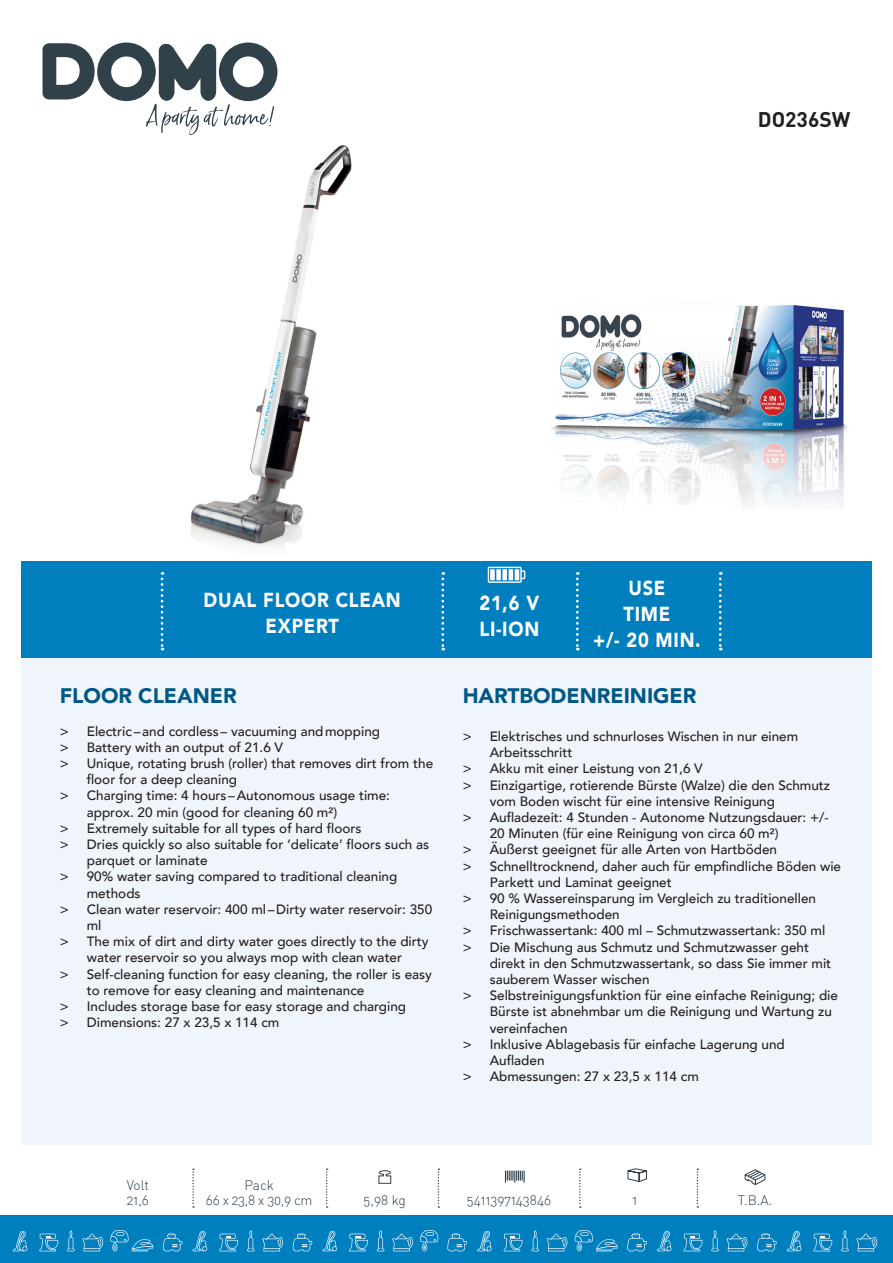
<style>
.page{position:relative;width:893px;height:1263px;background:#fff}
.page>*{position:absolute;margin:0;border:0;box-sizing:border-box;transform-origin:0 0}
.Titel{font:900 21px "Avenir";color:#005886}
.Modelnummer{font:700 21px "DIN";color:#231f20}
.Product_leeg{font:900 20.25px/26.1px "Avenir";letter-spacing:.04em;color:#fff;text-align:center;scale:.9 1}
.t1{font:13.65px "DIN Light Alternate";color:#31414a}
.t2{font:500 13.5px/16.2px "Avenir";color:#231f20}
</style>
<div class="page">
<div style="left:21px;top:658px;width:851px;height:486px;background:#eff5fa"></div>
<svg style="left:43px;top:43px;width:234px;height:92px"></svg>
<div style="left:0;top:1215px;width:893px;height:48px;background:#007fbf"></div>
<svg style="left:505px;top:1170px;width:20px;height:12px"></svg>
<svg style="left:378px;top:1170px;width:14px;height:14px"></svg>
<svg style="left:627px;top:1168px;width:20px;height:14px"></svg>
<svg style="left:744px;top:1169px;width:22px;height:16px"></svg>
<svg style="left:192px;top:1168px;width:2px;height:40px"></svg>
<svg style="left:326px;top:1168px;width:2px;height:40px"></svg>
<svg style="left:438px;top:1168px;width:1px;height:40px"></svg>
<svg style="left:579px;top:1168px;width:2px;height:40px"></svg>
<svg style="left:697px;top:1168px;width:1px;height:40px"></svg>
<svg style="left:13px;top:1231px;width:14px;height:20px"></svg>
<svg style="left:67px;top:1230px;width:8px;height:21px"></svg>
<svg style="left:82px;top:1233px;width:21px;height:18px"></svg>
<svg style="left:39px;top:1234px;width:19px;height:17px"></svg>
<svg style="left:110px;top:1230px;width:43px;height:21px"></svg>
<svg style="left:193px;top:1231px;width:14px;height:20px"></svg>
<svg style="left:163px;top:1233px;width:19px;height:18px"></svg>
<svg style="left:247px;top:1230px;width:8px;height:21px"></svg>
<svg style="left:262px;top:1233px;width:21px;height:18px"></svg>
<svg style="left:219px;top:1234px;width:19px;height:17px"></svg>
<svg style="left:323px;top:1231px;width:14px;height:20px"></svg>
<svg style="left:293px;top:1233px;width:19px;height:18px"></svg>
<svg style="left:377px;top:1230px;width:7px;height:21px"></svg>
<svg style="left:420px;top:1230px;width:19px;height:21px"></svg>
<svg style="left:392px;top:1233px;width:21px;height:18px"></svg>
<svg style="left:349px;top:1234px;width:19px;height:17px"></svg>
<svg style="left:477px;top:1231px;width:15px;height:20px"></svg>
<svg style="left:447px;top:1233px;width:20px;height:18px"></svg>
<svg style="left:531px;top:1230px;width:8px;height:21px"></svg>
<svg style="left:547px;top:1233px;width:20px;height:18px"></svg>
<svg style="left:504px;top:1234px;width:18px;height:17px"></svg>
<svg style="left:574px;top:1230px;width:44px;height:21px"></svg>
<svg style="left:657px;top:1231px;width:14px;height:20px"></svg>
<svg style="left:627px;top:1233px;width:20px;height:18px"></svg>
<svg style="left:711px;top:1230px;width:8px;height:21px"></svg>
<svg style="left:727px;top:1233px;width:20px;height:18px"></svg>
<svg style="left:684px;top:1234px;width:18px;height:17px"></svg>
<svg style="left:787px;top:1231px;width:14px;height:20px"></svg>
<svg style="left:757px;top:1233px;width:19px;height:18px"></svg>
<svg style="left:841px;top:1230px;width:8px;height:21px"></svg>
<svg style="left:856px;top:1233px;width:21px;height:18px"></svg>
<svg style="left:813px;top:1234px;width:19px;height:17px"></svg>
<div style="left:21px;top:561px;width:851px;height:97px;background:#007fbf"></div>
<svg style="left:441px;top:572px;width:3px;height:78px"></svg>
<svg style="left:576px;top:572px;width:3px;height:78px"></svg>
<svg style="left:719px;top:572px;width:3px;height:78px"></svg>
<svg style="left:161px;top:572px;width:2px;height:78px"></svg>
<svg style="left:488px;top:567px;width:37px;height:16px"></svg>
<div style="left:490px;top:569px;width:5px;height:11px;background:#fff"></div>
<div style="left:496px;top:569px;width:5px;height:11px;background:#fff"></div>
<div style="left:502px;top:569px;width:5px;height:11px;background:#fff"></div>
<hr style="left:509px;top:569px;width:4px;height:11px;background:#fff">
<hr style="left:515px;top:569px;width:4px;height:11px;background:#fff">
<img style="left:190px;top:145px;width:162px;height:401px">
<img style="left:552px;top:305px;width:296px;height:200px">
<p class="Modelnummer" style="left:758px;top:106px;width:94px">DO236SW</p>
<p class="Product_leeg" style="left:204px;top:587px;width:221px">DUAL FLOOR CLEAN<br>EXPERT</p>
<p class="Titel" style="left:60px;top:678px;width:178px">FLOOR CLEANER</p>
<p class="t2" style="left:60px;top:722px;width:322px">&gt; Electric –and cordless– vacuuming andmopping</p>
<p class="t2" style="left:60px;top:738px;width:225px">&gt; Battery with an output of 21.6 V</p>
<p class="t2" style="left:87px;top:754px;width:348px;text-indent:-27px">&gt; Unique, rotating brush (roller) that removes dirt from the floor for a deep cleaning</p>
<p class="t2" style="left:87px;top:787px;width:305px;text-indent:-27px">&gt; Charging time: 4 hours –Autonomous usage time: approx. 20 min (good for cleaning 60 m²)</p>
<p class="t2" style="left:60px;top:819px;width:303px">&gt; Extremely suitable for all types of hard floors</p>
<p class="t2" style="left:87px;top:835px;width:344px;text-indent:-27px">&gt; Dries quickly so also suitable for ‘delicate’ floors such as parquet or laminate</p>
<p class="t2" style="left:87px;top:868px;width:312px;text-indent:-27px">&gt; 90% water saving compared to traditional cleaning methods</p>
<p class="t2" style="left:87px;top:900px;width:347px;text-indent:-27px">&gt; Clean water reservoir: 400 ml –Dirty water reservoir: 350 ml</p>
<p class="t2" style="left:60px;top:933px;width:370px;text-align:center">&gt; The mix of dirt and dirty water goes directly to the dirty water reservoir so you always mop with clean water</p>
<p class="t2" style="left:87px;top:965px;width:347px;text-indent:-27px">&gt; Self-cleaning function for easy cleaning, the roller is easy to remove for easy cleaning and maintenance</p>
<p class="t2" style="left:60px;top:997px;width:348px">&gt; Includes storage base for easy storage and charging</p>
<p class="t2" style="left:60px;top:1014px;width:221px">&gt; Dimensions: 27 x 23,5 x 114 cm</p>
<p class="Product_leeg" style="left:480px;top:589px;width:68px">21,6 V</p>
<p class="Product_leeg" style="left:480px;top:615px;width:68px">LI-ION</p>
<p class="Product_leeg" style="left:628px;top:575px;width:43px">USE</p>
<p class="Product_leeg" style="left:624px;top:601px;width:53px">TIME</p>
<p class="Product_leeg" style="left:593px;top:627px;width:121px">+/- 20 MIN.</p>
<p class="Titel" style="left:463px;top:678px;width:235px">HARTBODENREINIGER</p>
<p class="t2" style="left:490px;top:727px;width:310px;text-indent:-27px">&gt; Elektrisches und schnurloses Wischen in nur einem<br>Arbeitsschritt</p>
<p class="t2" style="left:463px;top:760px;width:242px">&gt; Akku mit einer Leistung von 21,6 V</p>
<p class="t2" style="left:490px;top:776px;width:342px;text-indent:-27px">&gt; Einzigartige, rotierende Bürste (Walze) die den Schmutz vom Boden wischt für eine intensive Reinigung</p>
<p class="t2" style="left:490px;top:808px;width:340px;text-indent:-27px">&gt; Aufladezeit: 4 Stunden - Autonome Nutzungsdauer: +/-<br>20 Minuten (für eine Reinigung von circa 60 m²)</p>
<p class="t2" style="left:463px;top:841px;width:316px">&gt; Äußerst geeignet für alle Arten von Hartböden</p>
<p class="t2" style="left:490px;top:857px;width:353px;text-indent:-27px">&gt; Schnelltrocknend, daher auch für empfindliche Böden wie<br>Parkett und Laminat geeignet</p>
<p class="t2" style="left:490px;top:889px;width:328px;text-indent:-27px">&gt; 90 % Wassereinsparung im Vergleich zu traditionellen<br>Reinigungsmethoden</p>
<p class="t2" style="left:463px;top:922px;width:364px">&gt; Frischwassertank: 400 ml – Schmutzwassertank: 350 ml</p>
<p class="t2" style="left:490px;top:938px;width:343px;text-indent:-27px">&gt; Die Mischung aus Schmutz und Schmutzwasser geht direkt in den Schmutzwassertank, so dass Sie immer mit sauberem Wasser wischen</p>
<p class="t2" style="left:490px;top:987px;width:350px;text-indent:-27px">&gt; Selbstreinigungsfunktion für eine einfache Reinigung; die<br>Bürste ist abnehmbar um die Reinigung und Wartung zu vereinfachen</p>
<p class="t2" style="left:490px;top:1035px;width:297px;text-indent:-27px">&gt; Inklusive Ablagebasis für einfache Lagerung und<br>Aufladen</p>
<p class="t2" style="left:463px;top:1068px;width:238px">&gt; Abmessungen: 27 x 23,5 x 114 cm</p>
<p class="t1" style="left:127px;top:1176px;width:24px">Volt</p>
<p class="t1" style="left:127px;top:1191px;width:24px">21,6</p>
<p class="t1" style="left:364px;top:1192px;width:44px">5,98 kg</p>
<p class="t1" style="left:467px;top:1192px;width:86px">5411397143846</p>
<p class="t1" style="left:633px;top:1192px;width:6px">1</p>
<p class="t1" style="left:738px;top:1192px;width:36px">T.B.A.</p>
<p class="t1" style="left:244px;top:1177px;width:31px">Pack</p>
<p class="t1" style="left:206px;top:1192px;width:108px">66 x 23,8 x 30,9 cm</p>
</div>
